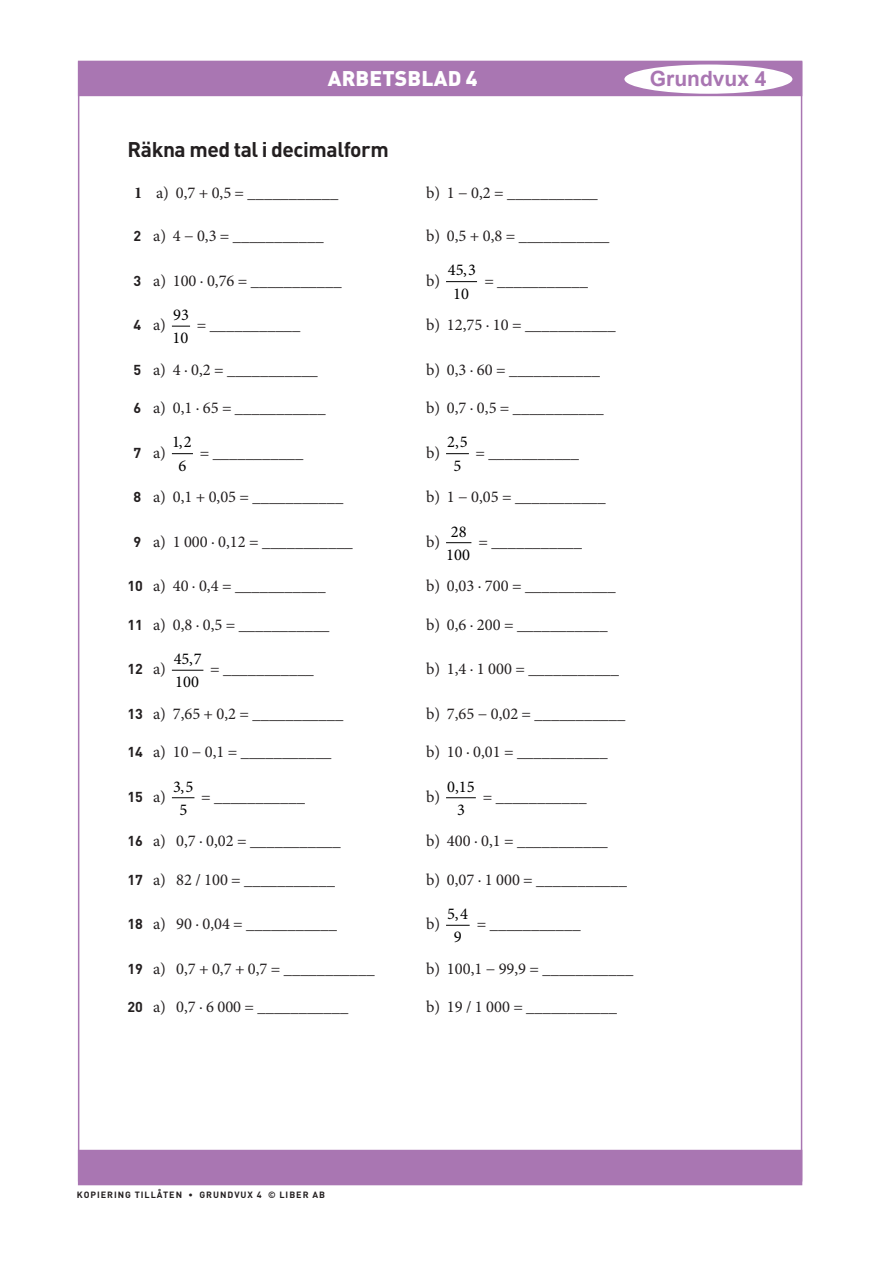
<style>
.page{position:relative;width:893px;height:1263px;background:#fff}
.page>*{position:absolute;margin:0;border:0;box-sizing:border-box;transform-origin:0 0}
.R_OH{font:700 21px "DIN Pro";letter-spacing:-.02em;color:#231f20}
.Antal_ratt{font:900 21px "DIN Pro";letter-spacing:.01em;color:#fff}
.t1{font:700 21px "Arial";color:#a976b2}
.Uppgift_luft_över{font:16.5px "Minion Pro";color:#231f20}
.t2{font:16.5px/23.1px "Minion Pro";letter-spacing:.005em;color:#000;text-align:center}
.R_OH-2{font:16.5px "Minion Pro";color:#231f20}
.Uppgift_luft_över-2{font:700 14.25px "DIN Pro";color:#231f20}
.t3{font:700 9px "DIN Pro";letter-spacing:.11em;color:#231f20}
.s1{font-weight:700}
.s2{font-family:"DIN Pro";font-weight:700;font-size:14.25px}
.s3{font-family:"Minion Pro";font-weight:400;font-size:16.5px}
</style>
<div class="page">
<div style="left:79px;top:61px;width:722px;height:34px;background:#a976b2"></div>
<div style="left:78px;top:61px;width:724px;height:35px;border:2px solid #a976b2"></div>
<div style="left:79px;top:1150px;width:722px;height:34px;background:#a976b2"></div>
<div style="left:78px;top:1150px;width:724px;height:35px;border:2px solid #a976b2"></div>
<div style="left:624px;top:65px;width:168px;height:29px;background:#fff;border-radius:50%"></div>
<hr style="left:447px;top:281px;width:30px;height:1px;background:#000">
<svg style="left:172px;top:326px;width:18px;height:1px"></svg>
<svg style="left:172px;top:453px;width:20px;height:1px"></svg>
<svg style="left:447px;top:453px;width:21px;height:1px"></svg>
<svg style="left:447px;top:542px;width:24px;height:1px"></svg>
<hr style="left:172px;top:670px;width:31px;height:1px;background:#000">
<svg style="left:172px;top:797px;width:22px;height:1px"></svg>
<svg style="left:447px;top:797px;width:28px;height:1px"></svg>
<svg style="left:447px;top:925px;width:22px;height:1px"></svg>
<p class="Antal_ratt" style="left:328px;top:64px;width:151px">ARBETSBLAD 4</p>
<p class="t1" style="left:650px;top:64px;width:118px">Grundvux 4</p>
<p class="R_OH" style="left:128px;top:135px;width:263px">Räkna med tal i decimalform</p>
<p class="R_OH-2" style="left:134px;top:182px;width:206px"><span class="s1">1</span> a) 0,7 + 0,5 = ___________</p>
<p class="R_OH-2" style="left:426px;top:182px;width:173px">b) 1 − 0,2 = ___________</p>
<p class="Uppgift_luft_över" style="left:134px;top:225px;width:192px"><span class="s2">2</span> a) 4 − 0,3 = ___________</p>
<p class="Uppgift_luft_över" style="left:426px;top:225px;width:185px">b) 0,5 + 0,8 = ___________</p>
<p class="Uppgift_luft_över" style="left:134px;top:269px;width:210px"><span class="s2">3</span> a) 100 ∙ 0,76 = ___________</p>
<p class="Uppgift_luft_över" style="left:426px;top:269px;width:16px">b)</p>
<p class="t2" style="left:448px;top:259px;width:30px">45,3<br>10</p>
<p class="Uppgift_luft_över" style="left:484px;top:269px;width:105px">= ___________</p>
<p class="Uppgift_luft_över" style="left:134px;top:314px;width:34px"><span class="s2">4</span> a)</p>
<p class="t2" style="left:172px;top:303px;width:18px;text-align:left">93<br>10</p>
<p class="Uppgift_luft_över" style="left:197px;top:314px;width:105px">= ___________</p>
<p class="Uppgift_luft_över" style="left:426px;top:314px;width:191px">b) 12,75 ∙ 10 = ___________</p>
<p class="Uppgift_luft_över" style="left:134px;top:358px;width:186px"><span class="s2">5</span> a) 4 ∙ 0,2 = ___________</p>
<p class="Uppgift_luft_över" style="left:426px;top:358px;width:175px">b) 0,3 ∙ 60 = ___________</p>
<p class="Uppgift_luft_över" style="left:134px;top:397px;width:194px"><span class="s2">6</span> a) 0,1 ∙ 65 = ___________</p>
<p class="Uppgift_luft_över" style="left:426px;top:397px;width:179px">b) 0,7 ∙ 0,5 = ___________</p>
<p class="Uppgift_luft_över" style="left:134px;top:441px;width:34px"><span class="s2">7</span> a)</p>
<p class="t2" style="left:172px;top:431px;width:21px">1,2<br>6</p>
<p class="Uppgift_luft_över" style="left:200px;top:441px;width:105px">= ___________</p>
<p class="Uppgift_luft_över" style="left:426px;top:441px;width:16px">b)</p>
<p class="t2" style="left:447px;top:431px;width:22px">2,5<br>5</p>
<p class="Uppgift_luft_över" style="left:475px;top:441px;width:105px">= ___________</p>
<p class="Uppgift_luft_över" style="left:134px;top:486px;width:211px"><span class="s2">8</span> a) 0,1 + 0,05 = ___________</p>
<p class="Uppgift_luft_över" style="left:426px;top:486px;width:181px">b) 1 − 0,05 = ___________</p>
<p class="Uppgift_luft_över" style="left:134px;top:530px;width:221px"><span class="s2">9</span> a) 1 000 ∙ 0,12 = ___________</p>
<p class="Uppgift_luft_över" style="left:426px;top:530px;width:16px">b)</p>
<p class="t2" style="left:446px;top:520px;width:25px;text-align:left">28<br>100</p>
<p class="Uppgift_luft_över" style="left:478px;top:530px;width:105px">= ___________</p>
<p class="Uppgift_luft_över" style="left:128px;top:575px;width:200px"><span class="s2">10</span> a) 40 ∙ 0,4 = ___________</p>
<p class="Uppgift_luft_över" style="left:426px;top:575px;width:191px">b) 0,03 ∙ 700 = ___________</p>
<p class="Uppgift_luft_över" style="left:128px;top:613px;width:203px"><span class="s2">11</span> a) 0,8 ∙ 0,5 = ___________</p>
<p class="Uppgift_luft_över" style="left:426px;top:613px;width:183px">b) 0,6 ∙ 200 = ___________</p>
<p class="Uppgift_luft_över-2" style="left:128px;top:659px;width:40px">12 <span class="s3">a)</span></p>
<p class="t2" style="left:174px;top:647px;width:30px;text-align:left">45,7<br>100</p>
<p class="Uppgift_luft_över" style="left:210px;top:658px;width:105px">= ___________</p>
<p class="Uppgift_luft_över" style="left:426px;top:658px;width:195px">b) 1,4 ∙ 1 000 = ___________</p>
<p class="Uppgift_luft_över" style="left:128px;top:702px;width:217px"><span class="s2">13</span> a) 7,65 + 0,2 = ___________</p>
<p class="Uppgift_luft_över" style="left:426px;top:702px;width:201px">b) 7,65 − 0,02 = ___________</p>
<p class="Uppgift_luft_över" style="left:128px;top:741px;width:205px"><span class="s2">14</span> a) 10 − 0,1 = ___________</p>
<p class="Uppgift_luft_över" style="left:426px;top:741px;width:183px">b) 10 ∙ 0,01 = ___________</p>
<p class="Uppgift_luft_över-2" style="left:128px;top:787px;width:40px">15 <span class="s3">a)</span></p>
<p class="t2" style="left:173px;top:775px;width:22px">3,5<br>5</p>
<p class="Uppgift_luft_över" style="left:201px;top:785px;width:105px">= ___________</p>
<p class="Uppgift_luft_över" style="left:426px;top:785px;width:16px">b)</p>
<p class="t2" style="left:447px;top:775px;width:29px">0,15<br>3</p>
<p class="Uppgift_luft_över" style="left:483px;top:785px;width:105px">= ___________</p>
<p class="Uppgift_luft_över" style="left:128px;top:830px;width:215px"><span class="s2">16</span> a) 0,7 ∙ 0,02 = ___________</p>
<p class="Uppgift_luft_över" style="left:426px;top:830px;width:183px">b) 400 ∙ 0,1 = ___________</p>
<p class="Uppgift_luft_över" style="left:128px;top:868px;width:209px"><span class="s2">17</span> a) 82 / 100 = ___________</p>
<p class="Uppgift_luft_över" style="left:426px;top:868px;width:202px">b) 0,07 ∙ 1 000 = ___________</p>
<p class="Uppgift_luft_över" style="left:128px;top:913px;width:211px"><span class="s2">18</span> a) 90 ∙ 0,04 = ___________</p>
<p class="Uppgift_luft_över" style="left:426px;top:913px;width:16px">b)</p>
<p class="t2" style="left:447px;top:902px;width:22px">5,4<br>9</p>
<p class="Uppgift_luft_över" style="left:477px;top:913px;width:105px">= ___________</p>
<p class="Uppgift_luft_över" style="left:128px;top:957px;width:249px"><span class="s2">19</span> a) 0,7 + 0,7 + 0,7 = ___________</p>
<p class="Uppgift_luft_över" style="left:426px;top:957px;width:209px">b) 100,1 − 99,9 = ___________</p>
<p class="Uppgift_luft_över" style="left:128px;top:996px;width:222px"><span class="s2">20</span> a) 0,7 ∙ 6 000 = ___________</p>
<p class="Uppgift_luft_över" style="left:426px;top:996px;width:192px">b) 19 / 1 000 = ___________</p>
<p class="t3" style="left:77px;top:1188px;width:250px">KOPIERING TILLÅTEN • GRUNDVUX 4 © LIBER AB</p>
</div>
